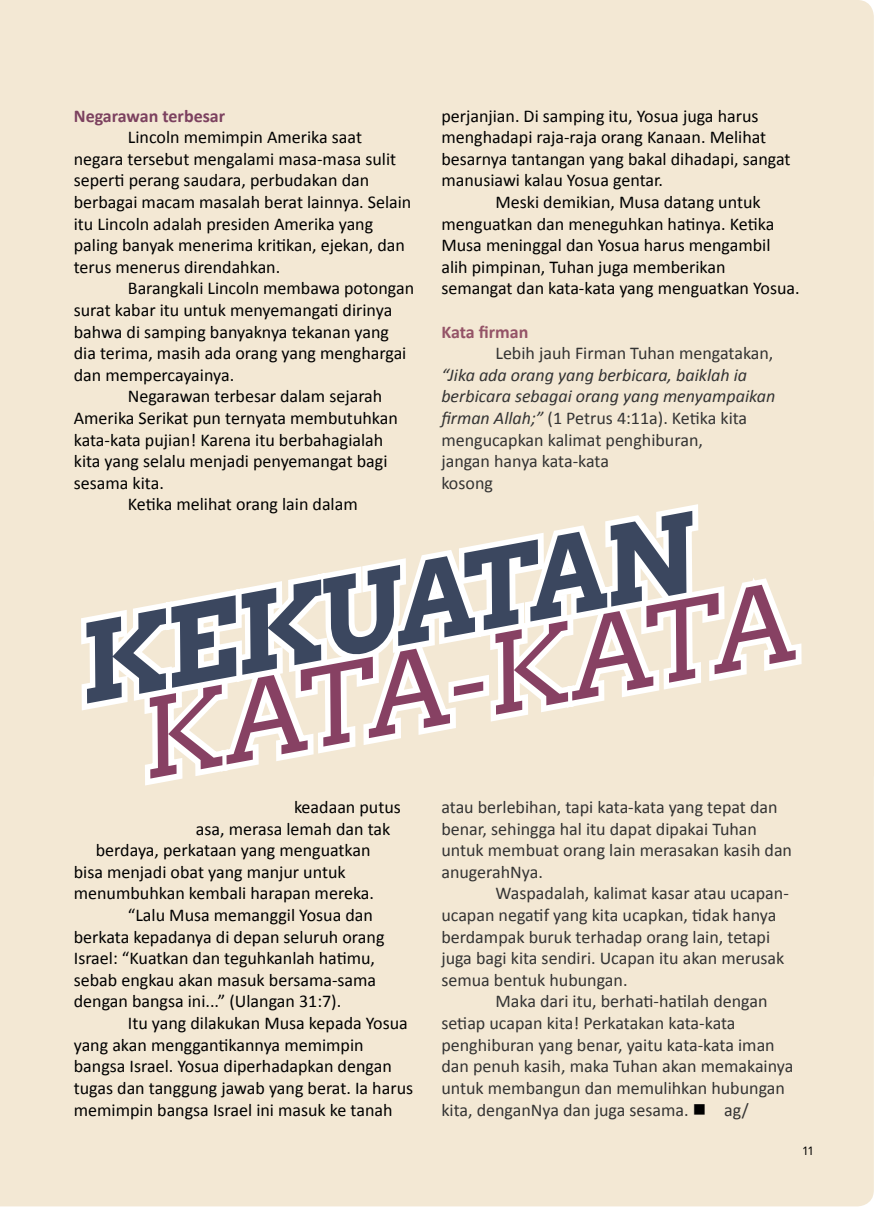
<style>
.page{position:relative;width:874px;height:1208px;background:#fff}
.page>*{position:absolute;margin:0;border:0;box-sizing:border-box;transform-origin:0 0}
.t1{font:18px/21.6px "Calibri";color:#000}
.t2{font:18px/21.6px "Calibri";color:#333}
.t3{font:italic 18px/21.6px "Calibri";color:#333}
.t4{font:700 18px "Calibri";color:#7c415f}
.t5{font:700 18px "Calibri";letter-spacing:-.005em;color:#945367}
.t6{font:14px "DIN Alternate";color:#000}
.s1{font-style:normal}
.s2{color:#000}
</style>
<div class="page">
<div style="left:0;top:0;width:873px;height:1206px;background:#f3e8d4"></div>
<div style="left:9px;top:521px;width:864px;height:255px;background:#f3e8d4"></div>
<div style="left:75px;top:497px;width:629px;height:224px;background:#f3e8d4"></div>
<div style="left:138px;top:565px;width:668px;height:227px;background:#f3e8d4"></div>
<div style="left:0;top:426px;width:9px;height:425px;background:#f3e8d4"></div>
<svg style="left:86px;top:511px;width:606px;height:193px;fill:#f3e8d4"></svg>
<svg style="left:150px;top:578px;width:645px;height:200px;fill:#f3e8d4"></svg>
<p class="t4" style="left:74px;top:104px;width:153px">Negarawan terbesar</p>
<p class="t1" style="left:74px;top:126px;width:339px;text-indent:54px">Lincoln memimpin Amerika saat negara tersebut mengalami masa-masa sulit seperti perang saudara, perbudakan dan berbagai macam masalah berat lainnya. Selain itu Lincoln adalah presiden Amerika yang paling banyak menerima kritikan, ejekan, dan terus menerus direndahkan.</p>
<p class="t1" style="left:128px;top:278px;width:287px">Barangkali Lincoln membawa potongan</p>
<p class="t1" style="left:74px;top:299px;width:320px">surat kabar itu untuk menyemangati dirinya</p>
<p class="t1" style="left:74px;top:321px;width:316px">bahwa di samping banyaknya tekanan yang</p>
<p class="t1" style="left:74px;top:342px;width:334px">dia terima, masih ada orang yang menghargai</p>
<p class="t1" style="left:74px;top:364px;width:162px">dan mempercayainya.</p>
<p class="t1" style="left:128px;top:386px;width:256px">Negarawan terbesar dalam sejarah</p>
<p class="t1" style="left:74px;top:407px;width:325px">Amerika Serikat pun ternyata membutuhkan</p>
<p class="t1" style="left:74px;top:429px;width:311px">kata-kata pujian! Karena itu berbahagialah</p>
<p class="t1" style="left:74px;top:450px;width:315px">kita yang selalu menjadi penyemangat bagi</p>
<p class="t1" style="left:74px;top:472px;width:92px">sesama kita.</p>
<p class="t1" style="left:128px;top:494px;width:231px">Ketika melihat orang lain dalam</p>
<p class="t1" style="left:441px;top:105px;width:318px">perjanjian. Di samping itu, Yosua juga harus</p>
<p class="t1" style="left:441px;top:126px;width:326px">menghadapi raja-raja orang Kanaan. Melihat</p>
<p class="t1" style="left:441px;top:148px;width:350px">besarnya tantangan yang bakal dihadapi, sangat</p>
<p class="t1" style="left:441px;top:170px;width:223px">manusiawi kalau Yosua gentar.</p>
<p class="t1" style="left:495px;top:191px;width:266px">Meski demikian, Musa datang untuk</p>
<p class="t1" style="left:441px;top:213px;width:334px">menguatkan dan meneguhkan hatinya. Ketika</p>
<p class="t1" style="left:441px;top:234px;width:330px">Musa meninggal dan Yosua harus mengambil</p>
<p class="t1" style="left:441px;top:256px;width:285px">alih pimpinan, Tuhan juga memberikan</p>
<p class="t1" style="left:441px;top:278px;width:359px">semangat dan kata-kata yang menguatkan Yosua.</p>
<p class="t5" style="left:441px;top:320px;width:88px">Kata firman</p>
<p class="t2" style="left:495px;top:342px;width:279px">Lebih jauh Firman Tuhan mengatakan,</p>
<p class="t3" style="left:441px;top:363px;width:335px">“Jika ada orang yang berbicara, baiklah ia berbicara sebagai orang yang menyampaikan firman Allah;” <span class="s1">(1 Petrus 4:11a). Ketika kita mengucapkan kalimat penghiburan,<br>jangan hanya kata-kata<br>kosong</span></p>
<p class="t1" style="left:294px;top:796px;width:108px">keadaan putus</p>
<p class="t1" style="left:196px;top:818px;width:196px">asa, merasa lemah dan tak</p>
<p class="t1" style="left:96px;top:839px;width:276px">berdaya, perkataan yang menguatkan</p>
<p class="t1" style="left:74px;top:861px;width:273px">bisa menjadi obat yang manjur untuk</p>
<p class="t1" style="left:74px;top:882px;width:301px">menumbuhkan kembali harapan mereka.</p>
<p class="t1" style="left:128px;top:904px;width:246px">“Lalu Musa memanggil Yosua dan</p>
<p class="t1" style="left:74px;top:926px;width:312px">berkata kepadanya di depan seluruh orang</p>
<p class="t1" style="left:74px;top:947px;width:302px">Israel: “Kuatkan dan teguhkanlah hatimu,</p>
<p class="t1" style="left:74px;top:969px;width:304px">sebab engkau akan masuk bersama-sama</p>
<p class="t1" style="left:74px;top:990px;width:269px">dengan bangsa ini...” (Ulangan 31:7).</p>
<p class="t1" style="left:128px;top:1012px;width:281px">Itu yang dilakukan Musa kepada Yosua</p>
<p class="t1" style="left:74px;top:1034px;width:291px">yang akan menggantikannya memimpin</p>
<p class="t1" style="left:74px;top:1055px;width:319px">bangsa Israel. Yosua diperhadapkan dengan</p>
<p class="t1" style="left:74px;top:1077px;width:341px">tugas dan tanggung jawab yang berat. Ia harus</p>
<p class="t1" style="left:74px;top:1098px;width:320px">memimpin bangsa Israel ini masuk ke tanah</p>
<p class="t2" style="left:441px;top:796px;width:352px">atau berlebihan, tapi kata-kata yang tepat dan benar, sehingga hal itu dapat dipakai Tuhan untuk membuat orang lain merasakan kasih dan anugerahNya.</p>
<p class="t2" style="left:441px;top:882px;width:349px;text-indent:54px">Waspadalah, kalimat kasar atau ucapan&shy;ucapan negatif yang kita ucapkan, tidak hanya berdampak buruk terhadap orang lain, tetapi juga bagi kita sendiri. Ucapan itu akan merusak semua bentuk hubungan.</p>
<p class="t2" style="left:441px;top:990px;width:353px;text-indent:54px">Maka dari itu, berhati-hatilah dengan setiap ucapan kita! Perkatakan kata-kata penghiburan yang benar, yaitu kata-kata iman dan penuh kasih, maka Tuhan akan memakainya untuk membangun dan memulihkan hubungan kita, denganNya dan juga sesama. <span class="s2">■</span> ag/</p>
<p class="t6" style="left:802px;top:1141px;width:12px">11</p>
</div>
